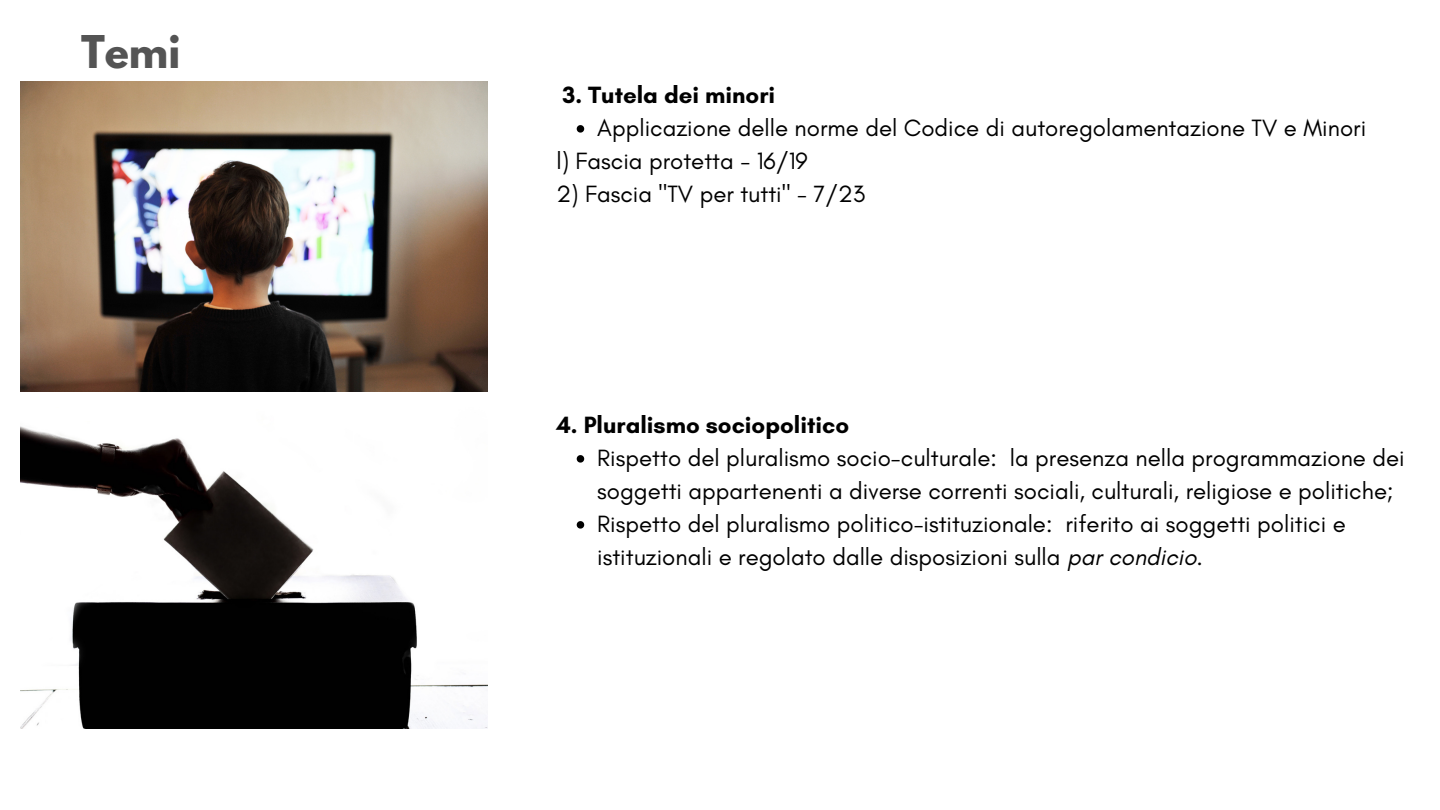
<style>
.page{position:relative;width:1440px;height:810px;background:#fff}
.page>*{position:absolute;margin:0;border:0;box-sizing:border-box;transform-origin:0 0}
.t1{font:700 40px "League Spartan";color:#545454}
.t2{font:24px/33px "Glacial Indifference";color:#000}
.t3{font:700 24px "Glacial Indifference";color:#000}
.s1{font-style:italic}
</style>
<div class="page">
<img style="left:21px;top:81px;width:466px;height:311px">
<img style="left:21px;top:426px;width:466px;height:303px">
<svg style="left:577px;top:125px;width:7px;height:8px"></svg>
<svg style="left:577px;top:455px;width:7px;height:8px"></svg>
<svg style="left:577px;top:521px;width:7px;height:8px"></svg>
<p class="t1" style="left:81px;top:32px;width:101px">Temi</p>
<p class="t3" style="left:562px;top:81px;width:214px">3. Tutela dei minori</p>
<p class="t2" style="left:597px;top:111px;width:770px">Applicazione delle norme del Codice di autoregolamentazione TV e Minori</p>
<p class="t2" style="left:556px;top:144px;width:253px">l) Fascia protetta - 16/19</p>
<p class="t2" style="left:556px;top:177px;width:310px">2) Fascia "TV per tutti" - 7/23</p>
<p class="t3" style="left:556px;top:411px;width:294px">4. Pluralismo sociopolitico</p>
<p class="t2" style="left:597px;top:441px;width:809px">Rispetto del pluralismo socio-culturale: la presenza nella programmazione dei soggetti appartenenti a diverse correnti sociali, culturali, religiose e politiche;</p>
<p class="t2" style="left:597px;top:507px;width:750px">Rispetto del pluralismo politico-istituzionale: riferito ai soggetti politici e istituzionali e regolato dalle disposizioni sulla <span class="s1">par condicio.</span></p>
</div>
